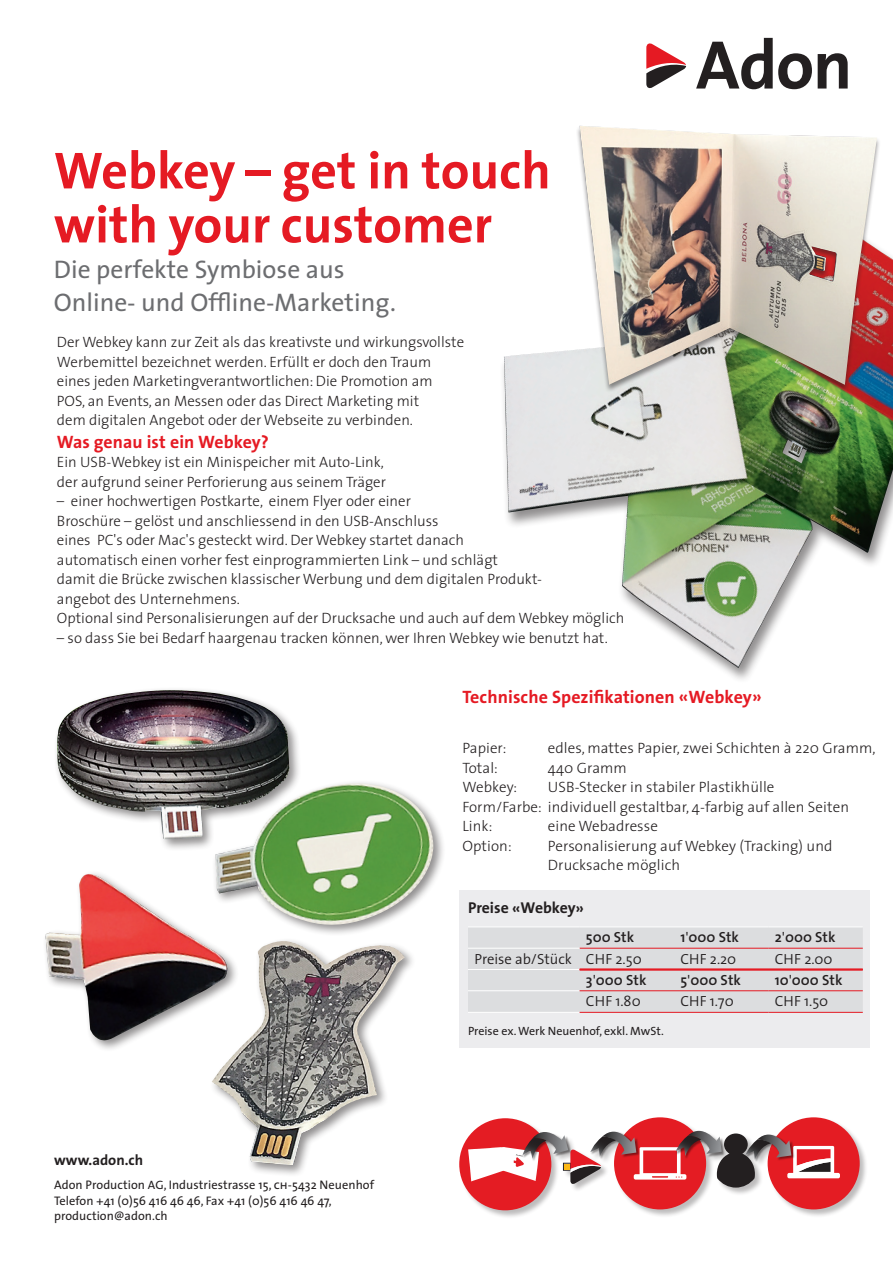
<style>
.page{position:relative;width:893px;height:1263px;background:#fff}
.page>*{position:absolute;margin:0;border:0;box-sizing:border-box;transform-origin:0 0}
.t1{font:700 52.5px/54px "The Sans";color:#e51a23}
.t2{font:25.5px/33px "The Sans";color:#6c6d70}
.t3{font:700 18px "The Sans B7";letter-spacing:.005em;color:#e51a23}
.t4{font:700 15.75px "The Sans";color:#231f20}
.t5{font:300 15px/19.5px "The Sans";color:#231f20}
.t6{font:300 14.7px "The Sans";color:#231f20}
.t7{font:600 14.7px "The Sans";color:#231f20}
.t8{font:700 14.7px "The Sans";color:#231f20}
.t9{font:12.45px/15.8px "The Sans";letter-spacing:.005em;color:#231f20}
.t10{font:12px "The Sans";color:#231f20}
.s1{font-family:"The Sans Caps";font-size:12.15px}
.s2{font-family:"The Sans Caps"}
.s3{font-family:"Calibri";font-weight:400}
</style>
<div class="page">
<div style="left:459px;top:890px;width:411px;height:158px;background:#ececee"></div>
<div style="left:468px;top:928px;width:395px;height:84px;background:#dcdddf"></div>
<hr style="left:580px;top:948px;width:94px;height:1px;background:#e51a23">
<hr style="left:674px;top:948px;width:94px;height:1px;background:#e51a23">
<hr style="left:768px;top:948px;width:95px;height:1px;background:#e51a23">
<hr style="left:468px;top:948px;width:112px;height:1px;background:#fff">
<hr style="left:468px;top:926px;width:112px;height:1px;background:#fff">
<hr style="left:580px;top:926px;width:94px;height:1px;background:#fff">
<hr style="left:674px;top:926px;width:94px;height:1px;background:#fff">
<hr style="left:768px;top:926px;width:95px;height:1px;background:#fff">
<hr style="left:468px;top:969px;width:112px;height:1px;background:#fff">
<hr style="left:468px;top:990px;width:112px;height:1px;background:#fff">
<hr style="left:468px;top:1012px;width:112px;height:1px;background:#fff">
<hr style="left:580px;top:990px;width:94px;height:1px;background:#e51a23">
<hr style="left:674px;top:990px;width:94px;height:1px;background:#e51a23">
<hr style="left:768px;top:990px;width:95px;height:1px;background:#e51a23">
<hr style="left:580px;top:1012px;width:94px;height:1px;background:#e51a23">
<hr style="left:674px;top:1012px;width:94px;height:1px;background:#e51a23">
<hr style="left:768px;top:1012px;width:95px;height:1px;background:#e51a23">
<img style="left:504px;top:250px;width:389px;height:418px">
<svg style="left:696px;top:38px;width:116px;height:51px"></svg>
<svg style="left:818px;top:53px;width:30px;height:36px"></svg>
<svg style="left:646px;top:43px;width:40px;height:46px"></svg>
<div style="left:54px;top:686px;width:247px;height:165px;background:#231f20;opacity:.5"></div>
<img style="left:57px;top:690px;width:232px;height:149px">
<div style="left:212px;top:780px;width:234px;height:157px;background:#231f20;opacity:.5"></div>
<img style="left:215px;top:783px;width:219px;height:144px">
<img style="left:239px;top:890px;width:45px;height:47px">
<div style="left:42px;top:870px;width:197px;height:182px;background:#231f20;opacity:.5"></div>
<img style="left:44px;top:874px;width:184px;height:166px">
<hr style="left:580px;top:968px;width:283px;height:3px;background:#e51a23">
<div style="left:575px;top:126px;width:306px;height:267px;background:#231f20;opacity:.5"></div>
<img style="left:580px;top:126px;width:297px;height:259px">
<div style="left:209px;top:938px;width:207px;height:239px;background:#231f20;opacity:.5"></div>
<img style="left:212px;top:941px;width:193px;height:224px">
<div style="left:459px;top:1117px;width:409px;height:102px;background:#231f20;opacity:.3"></div>
<div style="left:614px;top:1117px;width:92px;height:92px;background:#e41c23;border-radius:50%"></div>
<div style="left:459px;top:1118px;width:92px;height:92px;background:#e41c23;border-radius:50%"></div>
<div style="left:768px;top:1117px;width:92px;height:92px;background:#e41c23;border-radius:50%"></div>
<img style="left:692px;top:1130px;width:34px;height:1px">
<svg style="left:468px;top:1131px;width:372px;height:56px"></svg>
<h1 class="t1" style="left:54px;top:144px;width:499px">Webkey – get in touch with your customer</h1>
<h2 class="t2" style="left:54px;top:253px;width:344px">Die perfekte Symbiose aus<br>Online- und Offline-Marketing.</h2>
<p class="t5" style="left:57px;top:333px;width:409px">Der Webkey kann zur Zeit als das kreativste und wirkungsvollste Werbemittel bezeichnet werden. Erfüllt er doch den Traum eines jeden Marketingverantwortlichen: Die Promotion am POS, an Events, an Messen oder das Direct Marketing mit<br>dem digitalen Angebot oder der Webseite zu verbinden.</p>
<p class="t3" style="left:57px;top:432px;width:213px">Was genau ist ein Webkey?</p>
<p class="t5" style="left:57px;top:453px;width:331px">Ein USB-Webkey ist ein Minispeicher mit Auto-Link, der aufgrund seiner Perforierung aus seinem Träger</p>
<p class="t5" style="left:57px;top:492px;width:569px">– einer hochwertigen Postkarte, einem Flyer oder einer<br>Broschüre – gelöst und anschliessend in den USB-Anschluss<br>eines PC's oder Mac's gesteckt wird. Der Webkey startet danach<br>automatisch einen vorher fest einprogrammierten Link – und schlägt<br>damit die Brücke zwischen klassischer Werbung und dem digitalen Produkt-<br>angebot des Unternehmens.<br>Optional sind Personalisierungen auf der Drucksache und auch auf dem Webkey möglich</p>
<p class="t5" style="left:57px;top:628px;width:552px">– so dass Sie bei Bedarf haargenau tracken können, wer Ihren Webkey wie benutzt hat.</p>
<p class="t3" style="left:462px;top:687px;width:301px">Technische Spezifikationen «Webkey»</p>
<p class="t5" style="left:462px;top:738px;width:46px">Papier:</p>
<p class="t5" style="left:548px;top:738px;width:329px">edles, mattes Papier, zwei Schichten à 220 Gramm,</p>
<p class="t5" style="left:462px;top:758px;width:37px">Total:</p>
<p class="t5" style="left:548px;top:758px;width:80px">440 Gramm</p>
<p class="t5" style="left:462px;top:777px;width:56px">Webkey:</p>
<p class="t5" style="left:462px;top:777px;width:388px;text-indent:86px">USB-Stecker in stabiler Plastikhülle<br>Form/Farbe: individuell gestaltbar, 4-farbig auf allen Seiten<br>Link:</p>
<p class="t5" style="left:548px;top:816px;width:111px">eine Webadresse</p>
<p class="t5" style="left:462px;top:836px;width:51px">Option:</p>
<p class="t5" style="left:548px;top:836px;width:286px">Personalisierung auf Webkey (Tracking) und<br>Drucksache möglich</p>
<p class="t4" style="left:468px;top:898px;width:118px">Preise «Webkey»</p>
<p class="t8" style="left:54px;top:1150px;width:91px">www.adon.ch</p>
<p class="t9" style="left:54px;top:1177px;width:322px">Adon Production <span class="s1">AG</span>, Industriestrasse 15, <span class="s2">ch</span>-5432 Neuenhof<br>Telefon +41 (0)56 416 46 46, Fax +41 (0)56 416 46 47, production@adon.ch</p>
<p class="t7" style="left:586px;top:928px;width:50px">500 Stk</p>
<p class="t7" style="left:680px;top:928px;width:60px">1<span class="s3">'</span>000 Stk</p>
<p class="t7" style="left:775px;top:928px;width:62px">2<span class="s3">'</span>000 Stk</p>
<p class="t6" style="left:474px;top:949px;width:169px">Preise ab/Stück CHF 2.50</p>
<p class="t6" style="left:680px;top:949px;width:57px">CHF 2.20</p>
<p class="t6" style="left:775px;top:949px;width:59px">CHF 2.00</p>
<p class="t7" style="left:586px;top:971px;width:62px">3<span class="s3">'</span>000 Stk</p>
<p class="t7" style="left:680px;top:971px;width:62px">5<span class="s3">'</span>000 Stk</p>
<p class="t7" style="left:775px;top:971px;width:69px">10<span class="s3">'</span>000 Stk</p>
<p class="t6" style="left:586px;top:992px;width:56px">CHF 1.80</p>
<p class="t6" style="left:680px;top:992px;width:55px">CHF 1.70</p>
<p class="t6" style="left:775px;top:992px;width:55px">CHF 1.50</p>
<p class="t10" style="left:468px;top:1023px;width:197px">Preise ex. Werk Neuenhof, exkl. MwSt.</p>
</div>
